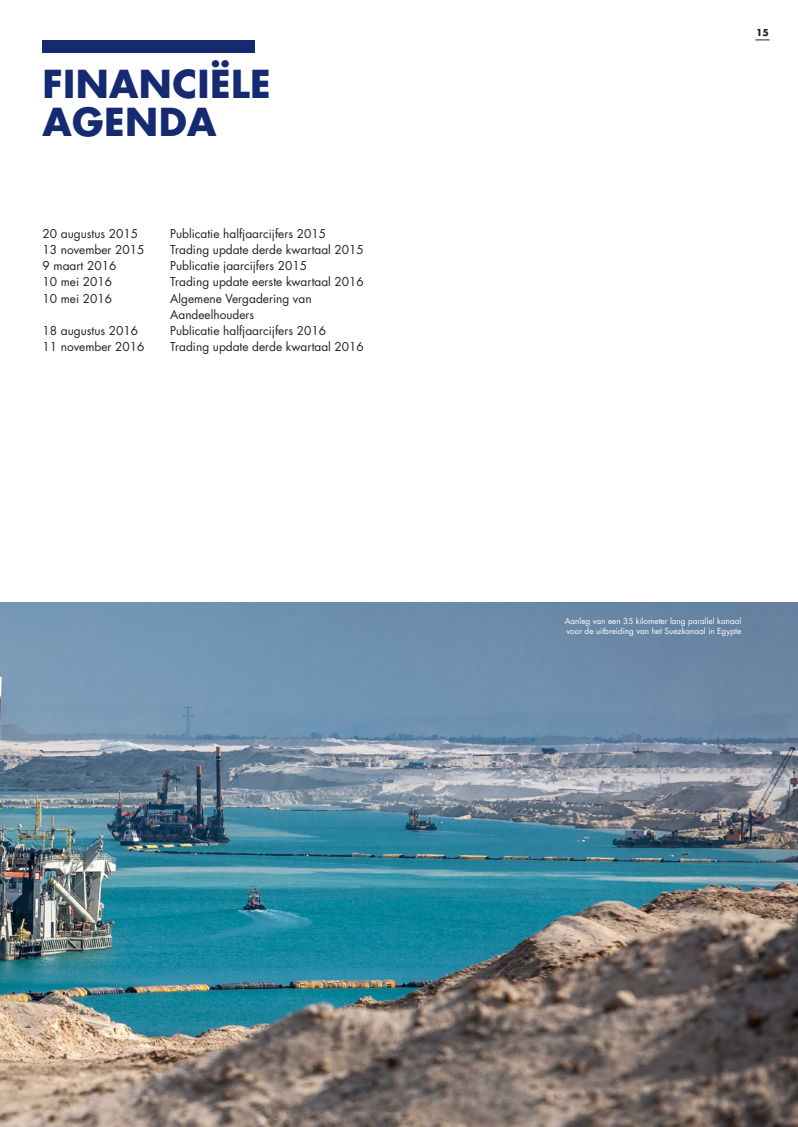
<style>
.page{position:relative;width:798px;height:1127px;background:#fff}
.page>*{position:absolute;margin:0;border:0;box-sizing:border-box;transform-origin:0 0}
._001_BOS_Heading_30{font:700 37.5px/37.5px "Futura Std";letter-spacing:.01em;color:#162a71}
._000_BOS_Body___9_5{font:11.88px/16.2px "Futura Std";color:#231f20}
.t1{font:700 9.38px "Futura Std";color:#231f20}
._000_BOS_fotobijschr{font:8.12px "Futura Std";color:#fff}
</style>
<div class="page">
<svg style="left:755px;top:40px;width:14px;height:1px"></svg>
<img style="left:0;top:602px;width:797px;height:525px">
<div style="left:43px;top:40px;width:212px;height:13px;background:#162a71"></div>
<p class="_001_BOS_Heading_30" style="left:43px;top:65px;width:229px">FINANCIËLE<br>AGENDA</p>
<p class="_000_BOS_Body___9_5" style="left:43px;top:225px;width:97px">20 augustus 2015</p>
<p class="_000_BOS_Body___9_5" style="left:170px;top:225px;width:157px">Publicatie halfjaarcijfers 2015</p>
<p class="_000_BOS_Body___9_5" style="left:43px;top:241px;width:103px">13 november 2015</p>
<p class="_000_BOS_Body___9_5" style="left:170px;top:241px;width:195px">Trading update derde kwartaal 2015</p>
<p class="_000_BOS_Body___9_5" style="left:43px;top:258px;width:75px">9 maart 2016</p>
<p class="_000_BOS_Body___9_5" style="left:170px;top:258px;width:138px">Publicatie jaarcijfers 2015</p>
<p class="_000_BOS_Body___9_5" style="left:43px;top:274px;width:71px">10 mei 2016</p>
<p class="_000_BOS_Body___9_5" style="left:170px;top:274px;width:195px">Trading update eerste kwartaal 2016</p>
<p class="_000_BOS_Body___9_5" style="left:43px;top:290px;width:71px">10 mei 2016</p>
<p class="_000_BOS_Body___9_5" style="left:170px;top:290px;width:143px">Algemene Vergadering van<br>Aandeelhouders</p>
<p class="_000_BOS_Body___9_5" style="left:43px;top:323px;width:97px">18 augustus 2016</p>
<p class="_000_BOS_Body___9_5" style="left:170px;top:323px;width:157px">Publicatie halfjaarcijfers 2016</p>
<p class="_000_BOS_Body___9_5" style="left:43px;top:339px;width:103px">11 november 2016</p>
<p class="_000_BOS_Body___9_5" style="left:170px;top:339px;width:195px">Trading update derde kwartaal 2016</p>
<p class="t1" style="left:755px;top:26px;width:14px">15</p>
<p class="_000_BOS_fotobijschr" style="left:564px;top:616px;width:178px">Aanleg van een 35 kilometer lang parallel kanaal</p>
<p class="_000_BOS_fotobijschr" style="left:566px;top:626px;width:176px">voor de uitbreiding van het Suezkanaal in Egypte</p>
</div>
